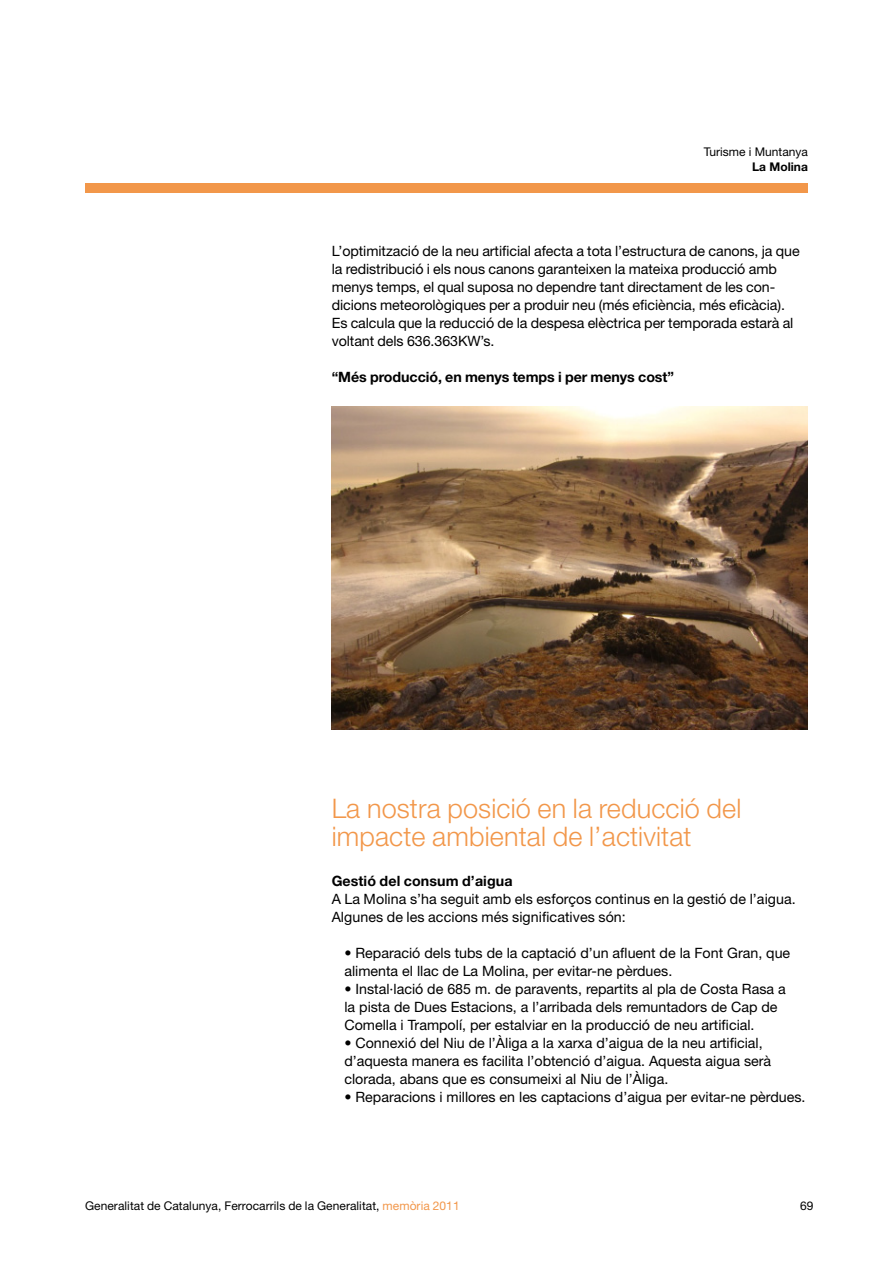
<style>
.page{position:relative;width:893px;height:1263px;background:#fff}
.page>*{position:absolute;margin:0;border:0;box-sizing:border-box;transform-origin:0 0}
.t1{font:300 27px/28.5px "Helvetica Neue LT Std";letter-spacing:.005em;color:#f2974a}
.t2{font:14.25px/18px "Helvetica Neue LT Std";color:#000}
.t3{font:700 14.25px "Helvetica Neue LT Std";letter-spacing:-.005em;color:#000}
.t4{font:12px "Helvetica Neue LT Std";letter-spacing:.005em;color:#000}
.t5{font:700 12px "Helvetica Neue LT Std";color:#000}
.s1{color:#f2974a}
</style>
<div class="page">
<div style="left:85px;top:184px;width:723px;height:9px;background:#f2974a"></div>
<img style="left:332px;top:406px;width:476px;height:323px">
<p class="t4" style="left:704px;top:145px;width:106px">Turisme i Muntanya</p>
<p class="t5" style="left:752px;top:159px;width:57px">La Molina</p>
<p class="t2" style="left:332px;top:241px;width:469px">L’optimització de la neu artificial afecta a tota l’estructura de canons, ja que la redistribució i els nous canons garanteixen la mateixa producció amb menys temps, el qual suposa no dependre tant directament de les con&shy;dicions meteorològiques per a produir neu (més eficiència, més eficàcia).<br>Es calcula que la reducció de la despesa elèctrica per temporada estarà al voltant dels 636.363KW’s.</p>
<p class="t3" style="left:332px;top:368px;width:344px">“Més producció, en menys temps i per menys cost”</p>
<h1 class="t1" style="left:332px;top:793px;width:411px">La nostra posició en la reducció del impacte ambiental de l’activitat</h1>
<p class="t3" style="left:332px;top:872px;width:182px">Gestió del consum d’aigua</p>
<p class="t2" style="left:332px;top:889px;width:466px">A La Molina s’ha seguit amb els esforços continus en la gestió de l’aigua.<br>Algunes de les accions més significatives són:</p>
<p class="t2" style="left:344px;top:943px;width:447px">• Reparació dels tubs de la captació d’un afluent de la Font Gran, que alimenta el llac de La Molina, per evitar-ne pèrdues.</p>
<p class="t2" style="left:344px;top:979px;width:443px">• Instal·lació de 685 m. de paravents, repartits al pla de Costa Rasa a la pista de Dues Estacions, a l’arribada dels remuntadors de Cap de<br>Comella i Trampolí, per estalviar en la producció de neu artificial.</p>
<p class="t2" style="left:344px;top:1033px;width:428px">• Connexió del Niu de l’Àliga a la xarxa d’aigua de la neu artificial, d’aquesta manera es facilita l’obtenció d’aigua. Aquesta aigua serà clorada, abans que es consumeixi al Niu de l’Àliga.</p>
<p class="t2" style="left:344px;top:1087px;width:463px">• Reparacions i millores en les captacions d’aigua per evitar-ne pèrdues.</p>
<p class="t4" style="left:85px;top:1198px;width:376px">Generalitat de Catalunya, Ferrocarrils de la Generalitat, <span class="s1">memòria 2011</span></p>
<p class="t4" style="left:800px;top:1198px;width:15px">69</p>
</div>
